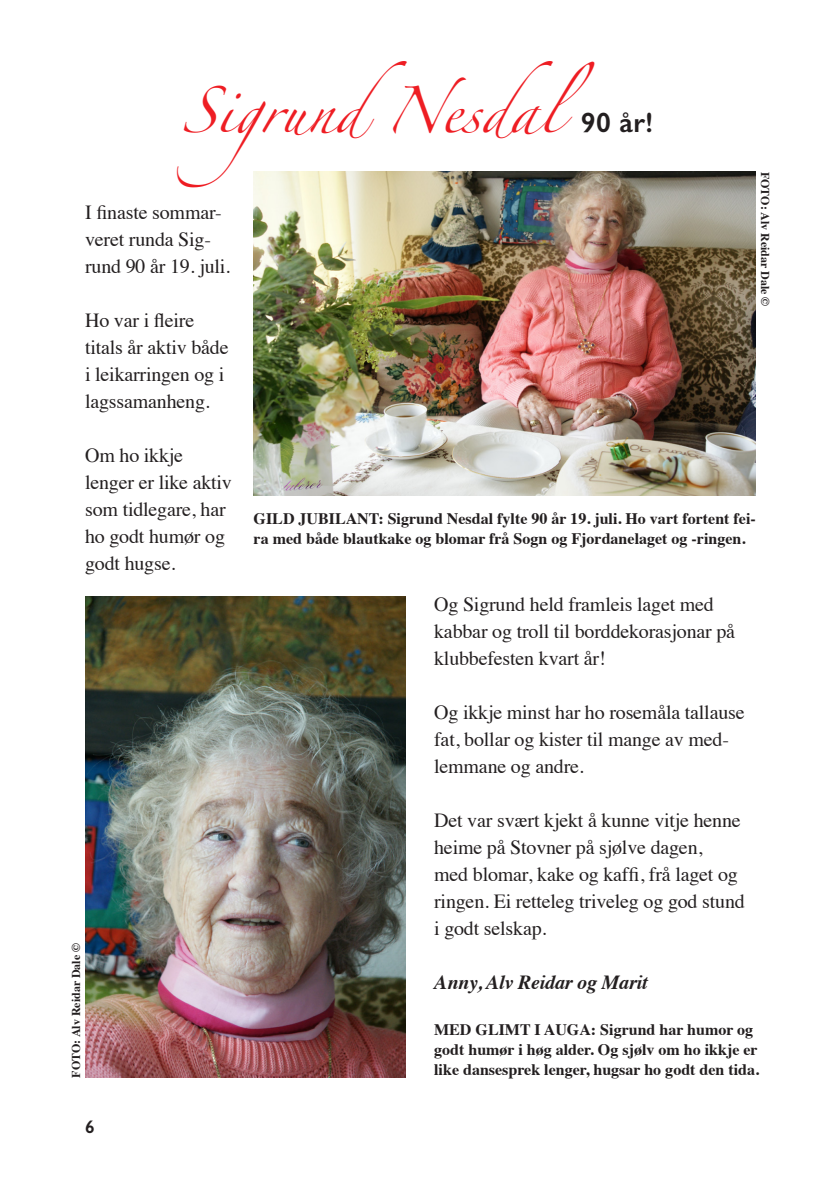
<style>
.page{position:relative;width:840px;height:1191px;background:#fff}
.page>*{position:absolute;margin:0;border:0;box-sizing:border-box;transform-origin:0 0}
.t1{font:42px "Zapfino";color:#ee1d23}
.t2{font:20px/27px "Times";letter-spacing:-.01em;color:#231f20}
.t3{font:italic 700 20px "Times";letter-spacing:-.01em;color:#231f20}
.t4{font:600 18px "Gill Sans";color:#231f20}
.t5{font:700 16px/20px "Times";color:#231f20}
.t6{font:700 12px "Times";color:#231f20}
.s1{font-family:"Gill Sans";font-weight:600;font-size:28px;color:#231f20}
</style>
<div class="page">
<img style="left:253px;top:171px;width:502px;height:324px">
<img style="left:85px;top:597px;width:320px;height:480px">
<p class="t1" style="left:181px;top:93px;width:473px">SigrundNesdal<span class="s1">90 år!</span></p>
<p class="t6" style="left:776px;top:172px;width:136px;rotate:90deg">FOTO: Alv Reidar Dale ©</p>
<p class="t2" style="left:85px;top:197px;width:147px">I finaste sommar&shy;veret runda Sig&shy;rund 90 år 19. juli.</p>
<p class="t2" style="left:85px;top:305px;width:145px">Ho var i fleire titals år aktiv både i leikarringen og i lagssamanheng.</p>
<p class="t2" style="left:85px;top:440px;width:148px">Om ho ikkje lenger er like aktiv som tidlegare, har ho godt humør og godt hugse.</p>
<p class="t5" style="left:253px;top:506px;width:503px">GILD JUBILANT: Sigrund Nesdal fylte 90 år 19. juli. Ho vart fortent fei&shy;ra med både blautkake og blomar frå Sogn og Fjordanelaget og -ringen.</p>
<p class="t6" style="left:64px;top:1077px;width:136px;rotate:-90deg">FOTO: Alv Reidar Dale ©</p>
<p class="t4" style="left:85px;top:1116px;width:11px">6</p>
<p class="t2" style="left:434px;top:588px;width:302px">Og Sigrund held framleis laget med kabbar og troll til borddekorasjonar på klubbefesten kvart år!</p>
<p class="t2" style="left:434px;top:696px;width:312px">Og ikkje minst har ho rosemåla tallause fat, bollar og kister til mange av med&shy;lemmane og andre.</p>
<p class="t2" style="left:434px;top:804px;width:308px">Det var svært kjekt å kunne vitje henne heime på Stovner på sjølve dagen,</p>
<p class="t2" style="left:434px;top:858px;width:312px">med blomar, kake og kaffi, frå laget og ringen. Ei retteleg triveleg og god stund i godt selskap.</p>
<p class="t3" style="left:434px;top:963px;width:215px">Anny, Alv Reidar og Marit</p>
<p class="t5" style="left:434px;top:1017px;width:326px">MED GLIMT I AUGA: Sigrund har humor og godt humør i høg alder. Og sjølv om ho ikkje er like dansesprek lenger, hugsar ho godt den tida.</p>
</div>
